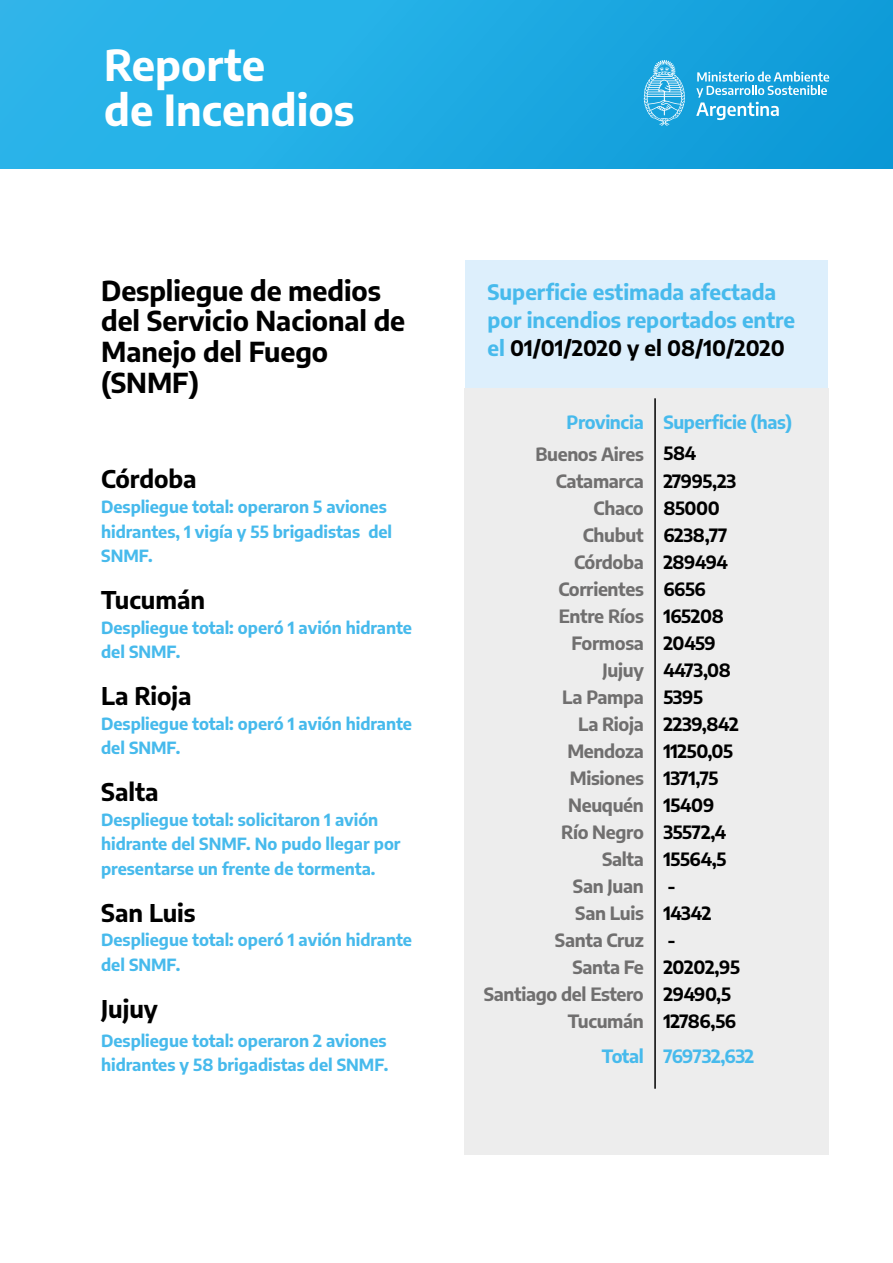
<style>
.page{position:relative;width:893px;height:1263px;background:#fff}
.page>*{position:absolute;margin:0;border:0;box-sizing:border-box;transform-origin:0 0}
.t1{font:700 42px/44.4px "Encode Sans";color:#fff}
.t2{font:700 27px/30.8px "Encode Sans";letter-spacing:-.005em;color:#000}
.t3{font:700 24px "Encode Sans";letter-spacing:-.005em;color:#000}
.t4{font:700 21px/27.8px "Encode Sans";letter-spacing:-.005em;color:#47baec}
.t5{font:700 18px/27px "Encode Sans";letter-spacing:-.02em;color:#706f6f;text-align:right}
.t6{font:700 18px/27px "Encode Sans";letter-spacing:-.02em;color:#000}
.t7{font:700 18px "Encode Sans";letter-spacing:-.02em;color:#47baec}
.t8{font:700 16.5px/24.8px "Encode Sans";letter-spacing:-.005em;color:#47baec}
.s1{color:#000}
</style>
<div class="page">
<div style="left:0;top:0;width:893px;height:169px;background:linear-gradient(to right,#2fb9ec,#0e9bd8)"></div>
<svg style="left:696px;top:72px;width:133px;height:48px;background:#45b2e1"></svg>
<svg style="left:644px;top:60px;width:41px;height:66px;background:#50b9e5"></svg>
<div style="left:465px;top:261px;width:363px;height:127px;background:#ddeffc"></div>
<div style="left:464px;top:388px;width:364px;height:766px;background:#ededed"></div>
<hr style="left:654px;top:398px;width:2px;height:691px;background:#000">
<h1 class="t1" style="left:104px;top:41px;width:252px">Reporte<br>de Incendios</h1>
<h2 class="t2" style="left:101px;top:273px;width:305px">Despliegue de medios del Servicio Nacional de<br>Manejo del Fuego (SNMF)</h2>
<h3 class="t3" style="left:101px;top:461px;width:97px">Córdoba</h3>
<p class="t8" style="left:101px;top:493px;width:292px">Despliegue total: operaron 5 aviones hidrantes, 1 vigía y 55 brigadistas del<br>SNMF.</p>
<h3 class="t3" style="left:101px;top:582px;width:105px">Tucumán</h3>
<p class="t8" style="left:101px;top:614px;width:312px">Despliegue total: operó 1 avión hidrante del SNMF.</p>
<h3 class="t3" style="left:101px;top:678px;width:92px">La Rioja</h3>
<p class="t8" style="left:101px;top:710px;width:312px">Despliegue total: operó 1 avión hidrante del SNMF.</p>
<h3 class="t3" style="left:101px;top:774px;width:59px">Salta</h3>
<p class="t8" style="left:101px;top:806px;width:301px">Despliegue total: solicitaron 1 avión hidrante del SNMF. No pudo llegar por presentarse un frente de tormenta.</p>
<h3 class="t3" style="left:101px;top:895px;width:96px">San Luis</h3>
<p class="t8" style="left:101px;top:927px;width:312px">Despliegue total: operó 1 avión hidrante del SNMF.</p>
<h3 class="t3" style="left:101px;top:991px;width:58px">Jujuy</h3>
<p class="t8" style="left:101px;top:1027px;width:289px">Despliegue total: operaron 2 aviones hidrantes y 58 brigadistas del SNMF.</p>
<p class="t4" style="left:488px;top:277px;width:309px">Superficie estimada afectada por incendios reportados entre el <span class="s1">01/01/2020 y el 08/10/2020</span></p>
<p class="t7" style="left:567px;top:409px;width:79px">Provincia</p>
<p class="t5" style="left:484px;top:439px;width:162px">Buenos Aires<br>Catamarca<br>Chaco<br>Chubut<br>Córdoba<br>Corrientes<br>Entre Ríos<br>Formosa<br>Jujuy<br>La Pampa<br>La Rioja<br>Mendoza<br>Misiones<br>Neuquén<br>Río Negro<br>Salta<br>San Juan<br>San Luis<br>Santa Cruz<br>Santa Fe<br>Santiago del Estero<br>Tucumán</p>
<p class="t7" style="left:602px;top:1043px;width:44px">Total</p>
<p class="t7" style="left:663px;top:409px;width:130px">Superficie (has)</p>
<p class="t6" style="left:663px;top:439px;width:78px">584<br>27995,23<br>85000<br>6238,77<br>289494<br>6656<br>165208<br>20459<br>4473,08<br>5395<br>2239,842<br>11250,05<br>1371,75<br>15409<br>35572,4<br>15564,5<br>-<br>14342<br>-<br>20202,95<br>29490,5<br>12786,56</p>
<p class="t7" style="left:663px;top:1043px;width:92px">769732,632</p>
</div>
